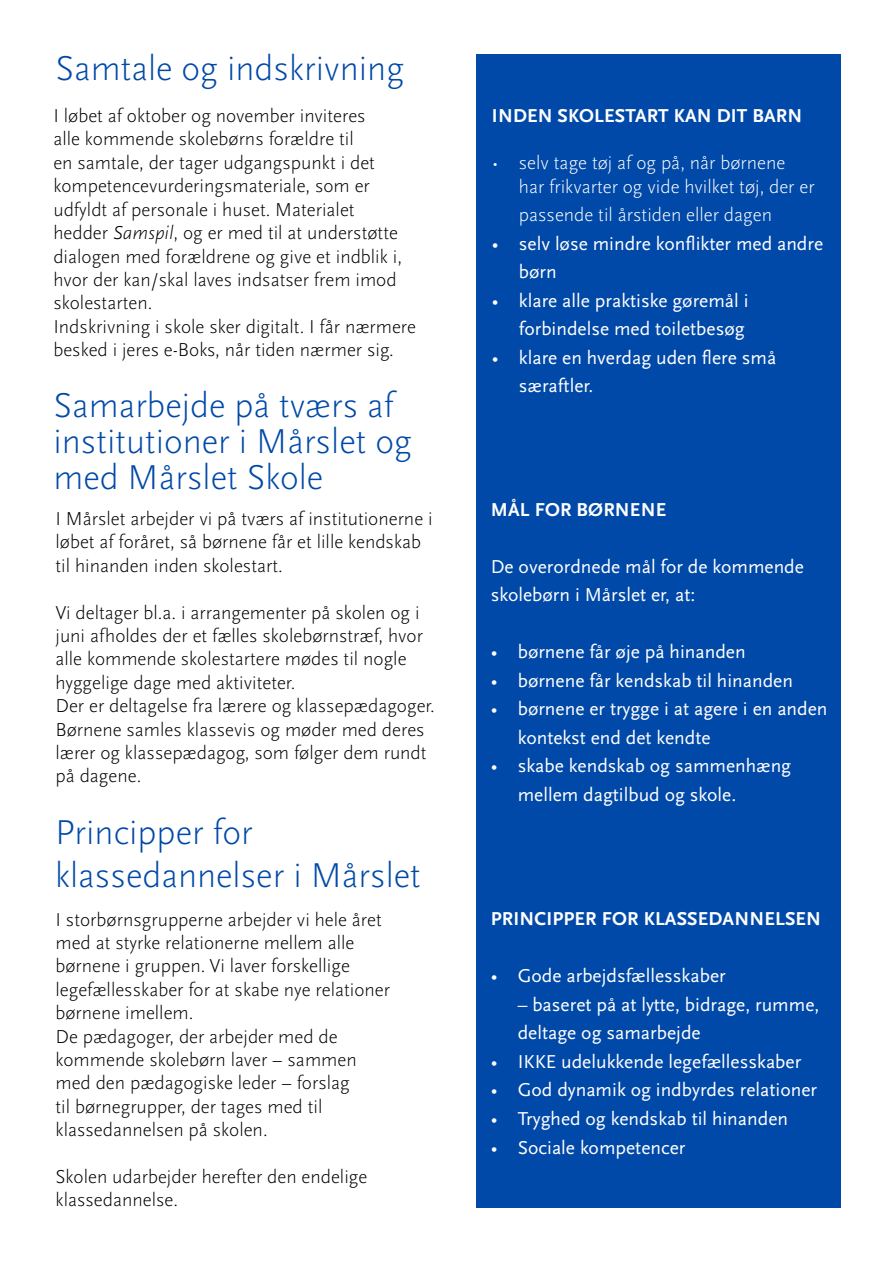
<style>
.page{position:relative;width:893px;height:1263px;background:#fff}
.page>*{position:absolute;margin:0;border:0;box-sizing:border-box;transform-origin:0 0}
.t1{font:300 36px/36px "Scala Sans Pro";color:#0049a8}
.t2{font:300 19.5px/23.4px "Scala Sans Pro";color:#000}
.t3{font:19.5px/28.5px "Scala Sans Pro";color:#fff}
.t4{font:300 19.5px/23.4px "Scala Sans Pro";color:#fff}
.t5{font:700 19.5px "Scala Sans Pro";letter-spacing:.01em;color:#fff}
.s1{font-style:italic}
</style>
<div class="page">
<div style="left:476px;top:372px;width:364px;height:553px;background:#0049a8"></div>
<div style="left:476px;top:54px;width:364px;height:331px;background:#0049a8"></div>
<div style="left:476px;top:910px;width:364px;height:298px;background:#0049a8"></div>
<h1 class="t1" style="left:56px;top:51px;width:350px">Samtale og indskrivning</h1>
<p class="t2" style="left:53px;top:104px;width:364px">I løbet af oktober og november inviteres<br>alle kommende skolebørns forældre til<br>en samtale, der tager udgangspunkt i det kompetencevurderingsmateriale, som er udfyldt af personale i huset. Materialet<br>hedder <span class="s1">Samspil</span>, og er med til at understøtte dialogen med forældrene og give et indblik i, hvor der kan/skal laves indsatser frem imod skolestarten.<br>Indskrivning i skole sker digitalt. I får nærmere besked i jeres e-Boks, når tiden nærmer sig.</p>
<h1 class="t1" style="left:53px;top:387px;width:360px">Samarbejde på tværs af institutioner i Mårslet og med Mårslet Skole</h1>
<p class="t2" style="left:56px;top:507px;width:379px">I Mårslet arbejder vi på tværs af institutionerne i løbet af foråret, så børnene får et lille kendskab til hinanden inden skolestart.</p>
<p class="t2" style="left:56px;top:601px;width:381px">Vi deltager bl.a. i arrangementer på skolen og i juni afholdes der et fælles skolebørnstræf, hvor alle kommende skolestartere mødes til nogle hyggelige dage med aktiviteter.<br>Der er deltagelse fra lærere og klassepædagoger.<br>Børnene samles klassevis og møder med deres lærer og klassepædagog, som følger dem rundt på dagene.</p>
<h1 class="t1" style="left:55px;top:811px;width:367px;line-height:43.2px">Principper for klassedannelser i Mårslet</h1>
<p class="t2" style="left:56px;top:907px;width:336px">I storbørnsgrupperne arbejder vi hele året med at styrke relationerne mellem alle børnene i gruppen. Vi laver forskellige legefællesskaber for at skabe nye relationer børnene imellem.<br>De pædagoger, der arbejder med de kommende skolebørn laver – sammen med den pædagogiske leder – forslag<br>til børnegrupper, der tages med til klassedannelsen på skolen.</p>
<p class="t2" style="left:56px;top:1165px;width:313px">Skolen udarbejder herefter den endelige klassedannelse.</p>
<p class="t5" style="left:492px;top:105px;width:312px">INDEN SKOLESTART KAN DIT BARN</p>
<p class="t4" style="left:519px;top:151px;width:297px;text-indent:-27px">• selv tage tøj af og på, når børnene har frikvarter og vide hvilket tøj, der er</p>
<p class="t4" style="left:519px;top:203px;width:255px">passende til årstiden eller dagen</p>
<p class="t3" style="left:519px;top:229px;width:306px;text-indent:-27px">• selv løse mindre konflikter med andre børn</p>
<p class="t3" style="left:492px;top:286px;width:258px;text-align:right">• klare alle praktiske gøremål i forbindelse med toiletbesøg</p>
<p class="t3" style="left:519px;top:343px;width:259px;text-indent:-27px">• klare en hverdag uden flere små særaftler.</p>
<p class="t5" style="left:491px;top:498px;width:177px">MÅL FOR BØRNENE</p>
<p class="t3" style="left:491px;top:552px;width:315px">De overordnede mål for de kommende skolebørn i Mårslet er, at:</p>
<p class="t3" style="left:491px;top:638px;width:256px">• børnene får øje på hinanden</p>
<p class="t3" style="left:491px;top:666px;width:304px">• børnene får kendskab til hinanden</p>
<p class="t3" style="left:518px;top:695px;width:311px;text-indent:-27px">• børnene er trygge i at agere i en anden kontekst end det kendte</p>
<p class="t3" style="left:518px;top:752px;width:275px;text-indent:-27px">• skabe kendskab og sammenhæng mellem dagtilbud og skole.</p>
<p class="t5" style="left:491px;top:908px;width:332px">PRINCIPPER FOR KLASSEDANNELSEN</p>
<p class="t3" style="left:491px;top:962px;width:236px">• Gode arbejdsfællesskaber</p>
<p class="t3" style="left:518px;top:990px;width:303px">– baseret på at lytte, bidrage, rumme, deltage og samarbejde</p>
<p class="t3" style="left:491px;top:1047px;width:312px">• IKKE udelukkende legefællesskaber</p>
<p class="t3" style="left:491px;top:1076px;width:328px">• God dynamik og indbyrdes relationer</p>
<p class="t3" style="left:491px;top:1104px;width:299px">• Tryghed og kendskab til hinanden</p>
<p class="t3" style="left:491px;top:1133px;width:196px">• Sociale kompetencer</p>
</div>
